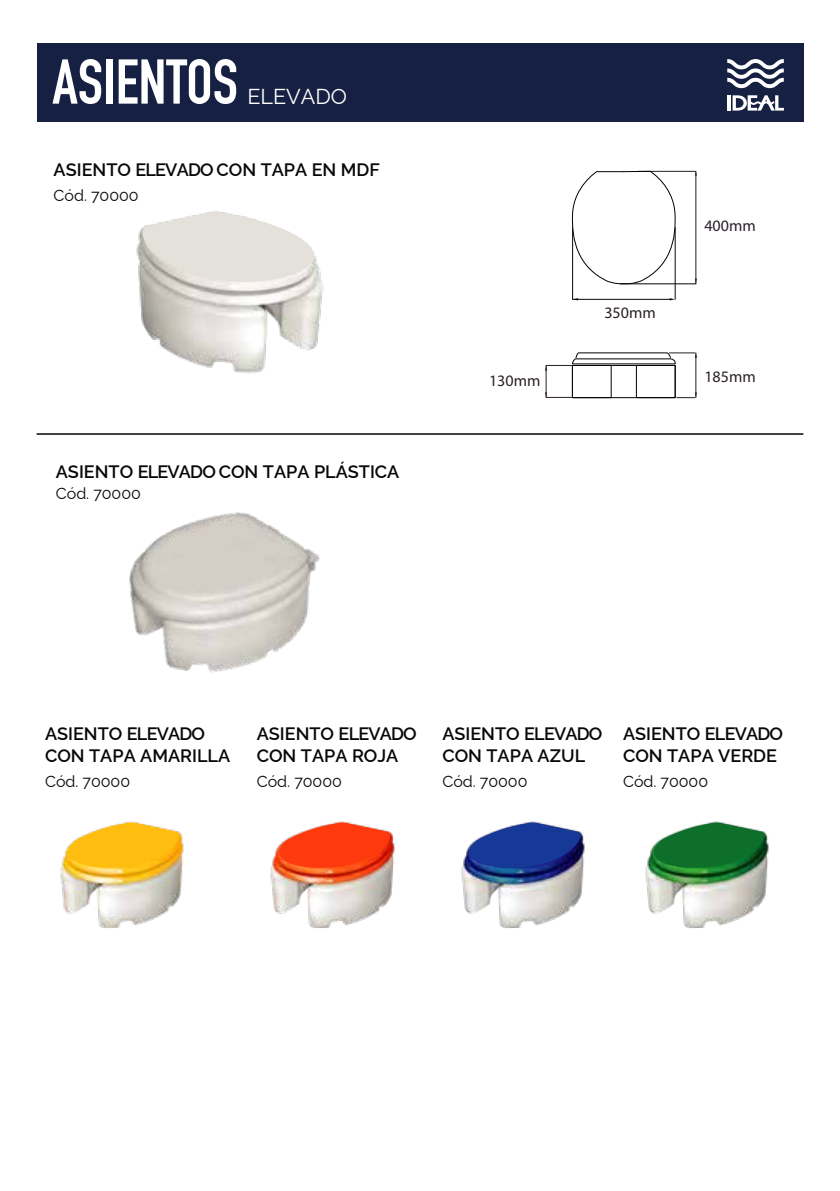
<style>
.page{position:relative;width:840px;height:1191px;background:#fff}
.page>*{position:absolute;margin:0;border:0;box-sizing:border-box;transform-origin:0 0}
.t1{font:62.2px "DIN Engschrift Std";color:#fff}
.t2{font:21.6px "Raleway";color:#fff}
.t3{font:600 18px/21.6px "Raleway";color:#090609}
.t4{font:16px "Raleway";color:#090609}
.t5{font:16px "Myriad Pro";color:#291f28}
</style>
<div class="page">
<hr style="left:37px;top:433px;width:765px;height:2px;background:#090609">
<div style="left:37px;top:43px;width:765px;height:79px;background:#152042"></div>
<hr style="left:727px;top:95px;width:3px;height:16px;background:#fff">
<svg style="left:732px;top:95px;width:51px;height:16px"></svg>
<svg style="left:727px;top:59px;width:56px;height:29px"></svg>
<img style="left:92px;top:433px;width:276px;height:240px">
<hr style="left:674px;top:228px;width:1px;height:71px;background:#090609">
<hr style="left:572px;top:228px;width:1px;height:71px;background:#090609">
<hr style="left:572px;top:299px;width:98px;height:1px;background:#090609">
<hr style="left:638px;top:171px;width:57px;height:1px;background:#2a1e28">
<hr style="left:695px;top:172px;width:1px;height:112px;background:#2a1e28">
<hr style="left:695px;top:353px;width:1px;height:44px;background:#2a1e28">
<hr style="left:620px;top:283px;width:75px;height:1px;background:#090609">
<svg style="left:571px;top:171px;width:105px;height:113px"></svg>
<div style="left:571px;top:365px;width:40px;height:33px;border:1px solid #020203"></div>
<div style="left:635px;top:365px;width:40px;height:33px;border:1px solid #020203"></div>
<svg style="left:676px;top:392px;width:20px;height:6px"></svg>
<hr style="left:545px;top:365px;width:1px;height:32px;background:#2a1e28">
<svg style="left:545px;top:392px;width:27px;height:6px"></svg>
<svg style="left:545px;top:352px;width:151px;height:19px"></svg>
<img style="left:124px;top:284px;width:217px;height:153px">
<svg style="left:136px;top:211px;width:186px;height:73px"></svg>
<img style="left:270px;top:837px;width:125px;height:91px">
<img style="left:645px;top:835px;width:124px;height:93px">
<img style="left:60px;top:835px;width:124px;height:93px">
<svg style="left:645px;top:821px;width:122px;height:50px"></svg>
<svg style="left:270px;top:821px;width:123px;height:50px"></svg>
<svg style="left:60px;top:821px;width:122px;height:50px"></svg>
<img style="left:461px;top:835px;width:124px;height:93px">
<svg style="left:461px;top:821px;width:122px;height:50px"></svg>
<h1 class="t1" style="left:52px;top:45px;width:187px">ASIENTOS</h1>
<p class="t2" style="left:247px;top:79px;width:101px">ELEVADO</p>
<p class="t3" style="left:54px;top:156px;width:327px">ASIENTO ELEVADO CON TAPA EN MDF</p>
<p class="t4" style="left:54px;top:182px;width:87px">Cód. 70000</p>
<p class="t3" style="left:56px;top:459px;width:345px">ASIENTO ELEVADO CON TAPA PLÁSTICA</p>
<p class="t4" style="left:56px;top:480px;width:87px">Cód. 70000</p>
<p class="t5" style="left:604px;top:303px;width:53px">350mm</p>
<p class="t5" style="left:704px;top:216px;width:53px">400mm</p>
<p class="t5" style="left:489px;top:371px;width:53px">130mm</p>
<p class="t5" style="left:704px;top:366px;width:53px">185mm</p>
<p class="t3" style="left:45px;top:721px;width:187px">ASIENTO ELEVADO<br>CON TAPA AMARILLA</p>
<p class="t4" style="left:45px;top:768px;width:87px">Cód. 70000</p>
<p class="t3" style="left:257px;top:721px;width:161px">ASIENTO ELEVADO<br>CON TAPA ROJA</p>
<p class="t4" style="left:257px;top:768px;width:87px">Cód. 70000</p>
<p class="t3" style="left:442px;top:721px;width:161px">ASIENTO ELEVADO<br>CON TAPA AZUL</p>
<p class="t4" style="left:442px;top:768px;width:87px">Cód. 70000</p>
<p class="t3" style="left:622px;top:721px;width:161px">ASIENTO ELEVADO<br>CON TAPA VERDE</p>
<p class="t4" style="left:622px;top:768px;width:87px">Cód. 70000</p>
</div>
